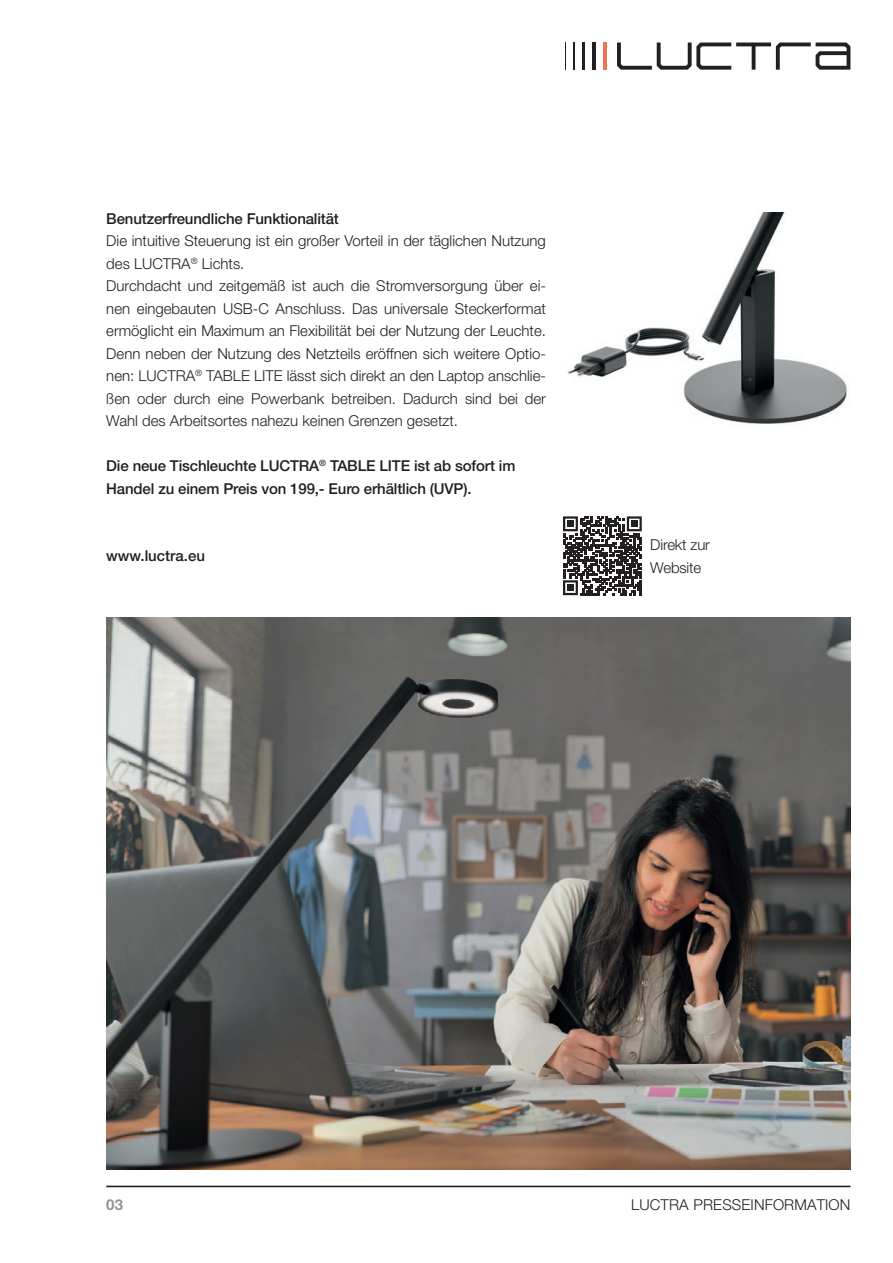
<style>
.page{position:relative;width:893px;height:1263px;background:#fff}
.page>*{position:absolute;margin:0;border:0;box-sizing:border-box;transform-origin:0 0}
.t1{font:300 15px/22.5px "Helvetica Neue LT Pro";color:#231f20}
.t2{font:500 15px "Helvetica Neue LT Pro";letter-spacing:-.01em;color:#231f20}
.t3{font:700 15px "Helvetica Neue LT Pro";color:#939598}
</style>
<div class="page">
<hr style="left:106px;top:1185px;width:744px;height:2px;background:#231f20">
<hr style="left:603px;top:43px;width:4px;height:27px;background:#f26f59">
<hr style="left:593px;top:43px;width:3px;height:27px;background:#231f20">
<hr style="left:582px;top:43px;width:3px;height:27px;background:#231f20">
<hr style="left:573px;top:43px;width:2px;height:27px;background:#231f20">
<svg style="left:565px;top:43px;width:1px;height:27px"></svg>
<svg style="left:617px;top:43px;width:233px;height:27px"></svg>
<img style="left:567px;top:213px;width:280px;height:211px">
<img style="left:106px;top:618px;width:744px;height:551px">
<svg style="left:563px;top:516px;width:79px;height:79px"></svg>
<div style="left:567px;top:584px;width:7px;height:7px;background:#231f20"></div>
<p class="t2" style="left:106px;top:209px;width:234px">Benutzerfreundliche Funktionalität</p>
<p class="t1" style="left:106px;top:229px;width:441px">Die intuitive Steuerung ist ein großer Vorteil in der täglichen Nutzung des LUCTRA<sup>®</sup> Lichts.</p>
<p class="t1" style="left:106px;top:274px;width:441px;text-align:justify">Durchdacht und zeitgemäß ist auch die Stromversorgung über ei&shy;nen eingebauten USB-C Anschluss. Das universale Steckerformat ermöglicht ein Maximum an Flexibilität bei der Nutzung der Leuchte.<br>Denn neben der Nutzung des Netzteils eröffnen sich weitere Optio&shy;nen: LUCTRA<sup>®</sup> TABLE LITE lässt sich direkt an den Laptop anschlie&shy;ßen oder durch eine Powerbank betreiben. Dadurch sind bei der Wahl des Arbeitsortes nahezu keinen Grenzen gesetzt.</p>
<p class="t2" style="left:106px;top:457px;width:411px">Die neue Tischleuchte LUCTRA<sup>®</sup> TABLE LITE ist ab sofort im</p>
<p class="t2" style="left:106px;top:479px;width:367px">Handel zu einem Preis von 199,- Euro erhältlich (UVP).</p>
<p class="t2" style="left:106px;top:547px;width:100px">www.luctra.eu</p>
<p class="t1" style="left:650px;top:533px;width:61px">Direkt zur</p>
<p class="t1" style="left:650px;top:556px;width:53px">Website</p>
<p class="t3" style="left:106px;top:1195px;width:18px">03</p>
<p class="t1" style="left:631px;top:1193px;width:221px">LUCTRA PRESSEINFORMATION</p>
</div>
